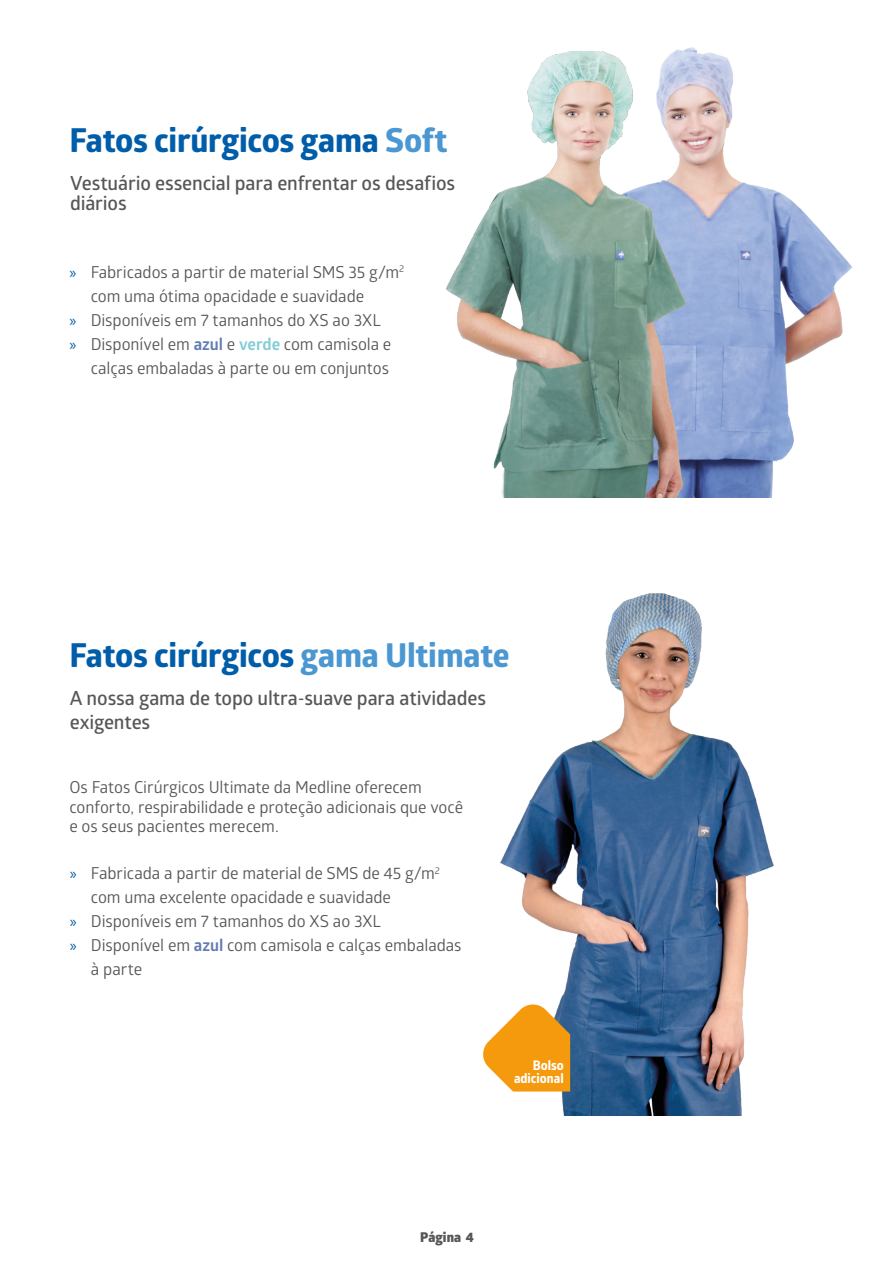
<style>
.page{position:relative;width:893px;height:1263px;background:#fff}
.page>*{position:absolute;margin:0;border:0;box-sizing:border-box;transform-origin:0 0}
.t1{font:700 33px "Globerx";letter-spacing:-.01em;color:#005da9}
.t2{font:600 19.5px/19.5px "Glober";letter-spacing:-.01em;color:#575756}
.t3{font:16.5px/24px "Glober";letter-spacing:-.005em;color:#575756}
.t4{font:800 13.5px "Glober";letter-spacing:.005em;color:#575756}
.t5{font:700 13.2px "Globerx";color:#fff;scale:.96 1}
.s1{color:#4b97d2}
.s2{font-family:"Myriad Pro";color:#005da9}
.s3{font-weight:700;color:#637cb1}
.s4{font-weight:700;color:#84ccd7}
</style>
<div class="page">
<img style="left:500px;top:593px;width:274px;height:522px">
<img style="left:446px;top:47px;width:406px;height:451px">
<svg style="left:483px;top:1003px;width:87px;height:88px"></svg>
<p class="t1" style="left:69px;top:117px;width:379px">Fatos cirúrgicos gama <span class="s1">Soft</span></p>
<p class="t2" style="left:70px;top:173px;width:387px">Vestuário essencial para enfrentar os desafios diários</p>
<p class="t3" style="left:91px;top:259px;width:315px;text-indent:-21px"><span class="s2">»</span> Fabricados a partir de material SMS 35 g/m<sup>2 </sup>com uma ótima opacidade e suavidade</p>
<p class="t3" style="left:69px;top:307px;width:313px"><span class="s2">»</span> Disponíveis em 7 tamanhos do XS ao 3XL</p>
<p class="t3" style="left:69px;top:331px;width:323px;text-align:right"><span class="s2">»</span> Disponível em <span class="s3">azul</span> e <span class="s4">verde</span> com camisola e calças embaladas à parte ou em conjuntos</p>
<p class="t1" style="left:69px;top:631px;width:442px">Fatos cirúrgicos <span class="s1">gama Ultimate</span></p>
<p class="t2" style="left:70px;top:685px;width:418px;line-height:24px">A nossa gama de topo ultra-suave para atividades exigentes</p>
<p class="t3" style="left:69px;top:777px;width:395px;line-height:19.5px">Os Fatos Cirúrgicos Ultimate da Medline oferecem conforto, respirabilidade e proteção adicionais que você e os seus pacientes merecem.</p>
<p class="t3" style="left:91px;top:860px;width:350px;text-indent:-21px"><span class="s2">»</span> Fabricada a partir de material de SMS de 45 g/m<sup>2 </sup>com uma excelente opacidade e suavidade</p>
<p class="t3" style="left:70px;top:908px;width:313px"><span class="s2">»</span> Disponíveis em 7 tamanhos do XS ao 3XL</p>
<p class="t3" style="left:91px;top:932px;width:372px;text-indent:-21px"><span class="s2">»</span> Disponível em <span class="s3">azul</span> com camisola e calças embaladas à parte</p>
<p class="t5" style="left:533px;top:1055px;width:34px">Bolso</p>
<p class="t5" style="left:514px;top:1069px;width:53px">adicional</p>
<p class="t4" style="left:420px;top:1227px;width:55px">Página 4</p>
</div>
